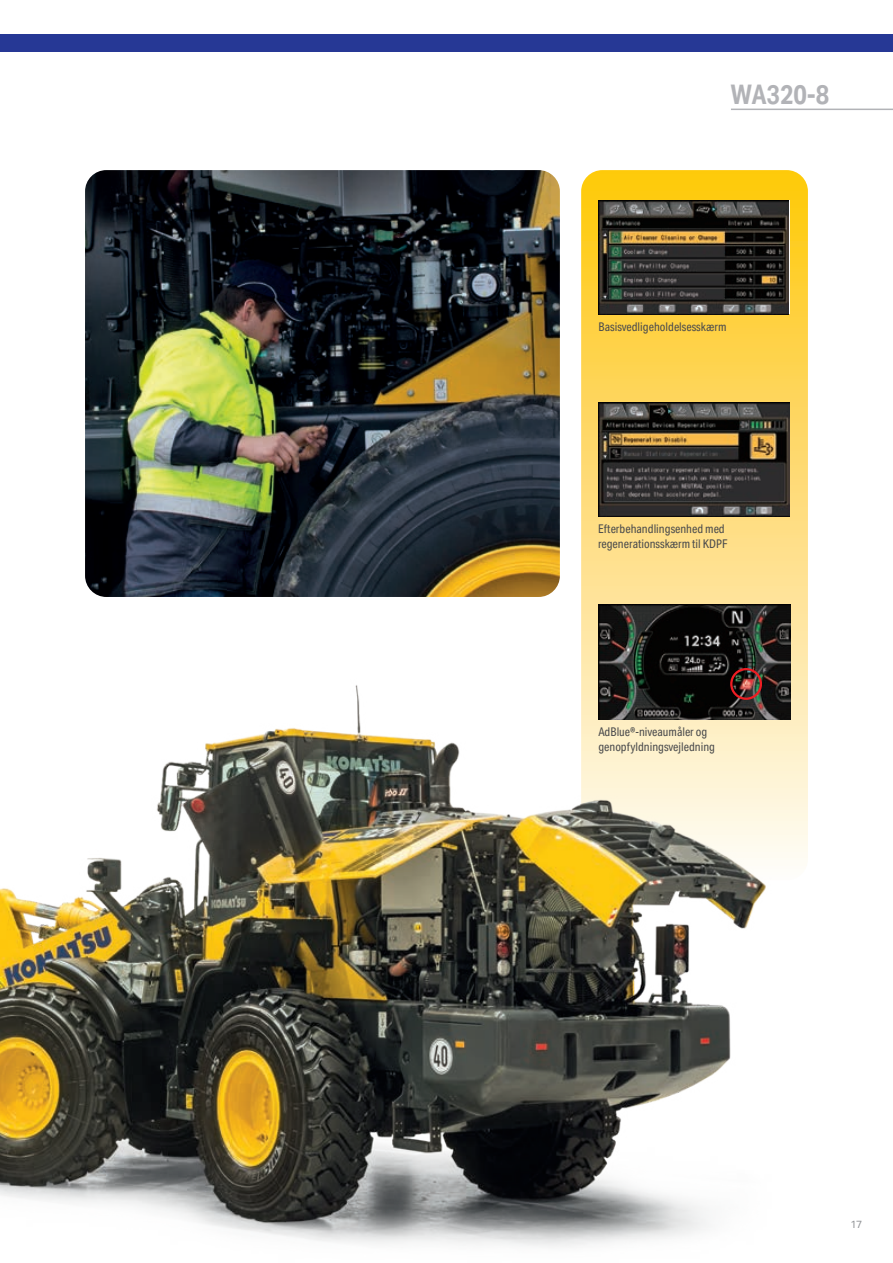
<style>
.page{position:relative;width:893px;height:1263px;background:#fff}
.page>*{position:absolute;margin:0;border:0;box-sizing:border-box;transform-origin:0 0}
.t1{font:700 27px "Aktiv Grotesk Cd";color:#b2b3b7}
.t2{font:12px/15px "Aktiv Grotesk Cd";color:#4b4c4d}
.t3{font:10.5px "Aktiv Grotesk";color:#939598}
</style>
<div class="page">
<svg style="left:581px;top:170px;width:227px;height:690px;background:#fdd867"></svg>
<img style="left:598px;top:200px;width:191px;height:114px">
<img style="left:598px;top:402px;width:191px;height:114px">
<img style="left:598px;top:604px;width:193px;height:115px">
<div style="left:730px;top:668px;width:32px;height:32px;border:2px solid #ee1d23;border-radius:50%"></div>
<img style="left:85px;top:170px;width:475px;height:427px">
<img style="left:0;top:670px;width:786px;height:577px">
<div style="left:0;top:34px;width:893px;height:17px;background:#263895"></div>
<hr style="left:731px;top:109px;width:162px;height:1px;background:#b2b3b7">
<h1 class="t1" style="left:731px;top:79px;width:100px">WA320-8</h1>
<p class="t2" style="left:599px;top:320px;width:129px">Basisvedligeholdelsesskærm</p>
<p class="t2" style="left:598px;top:522px;width:131px">Efterbehandlingsenhed med regenerationsskærm til KDPF</p>
<p class="t2" style="left:598px;top:725px;width:118px">AdBlue®-niveaumåler og genopfyldningsvejledning</p>
<p class="t3" style="left:850px;top:1218px;width:14px">17</p>
</div>
